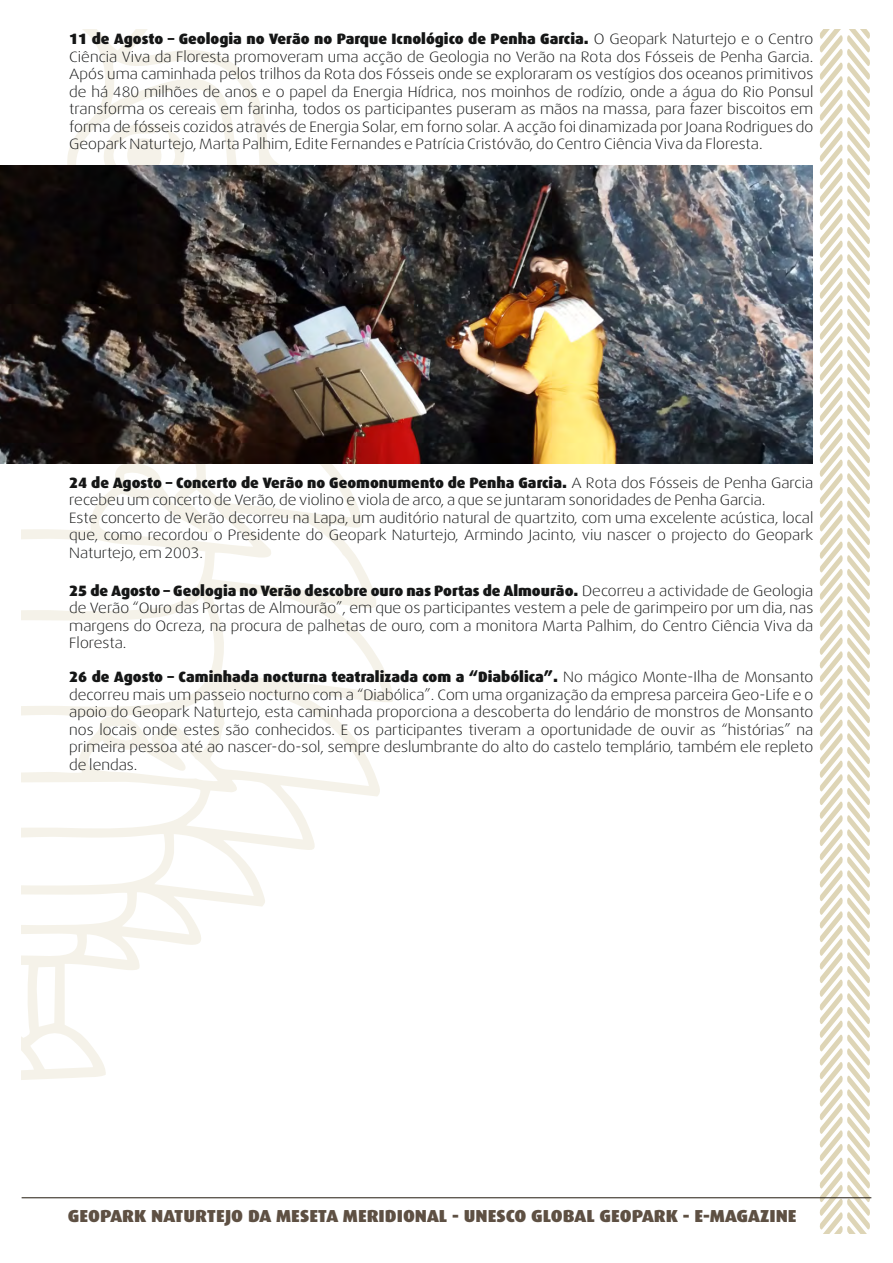
<style>
.page{position:relative;width:893px;height:1263px;background:#fff}
.page>*{position:absolute;margin:0;border:0;box-sizing:border-box;transform-origin:0 0}
.t1{font:900 17.4px "Dax";color:#5e5043;scale:1.06 1}
.t2{font:300 15px/17.5px "Dax Wide";color:#151616;text-align:justify}
.t3{font:900 15px "Dax";color:#151616}
.s1{font-family:"Swiss 721 BT"}
.s2{font-family:"Dax Wide";font-weight:300}
</style>
<div class="page">
<svg style="left:22px;top:30px;width:391px;height:1050px"></svg>
<svg style="left:96px;top:110px;width:97px;height:55px"></svg>
<svg style="left:820px;top:30px;width:50px;height:1203px"></svg>
<hr style="left:22px;top:1197px;width:849px;height:1px;background:#221a0f">
<img style="left:0;top:165px;width:813px;height:298px">
<p class="t3" style="left:69px;top:30px;width:745px">11 de Agosto – Geologia no Verão no Parque Icnológico de Penha Garcia<span class="s1">.</span> <span class="s2">O Geopark Naturtejo e o Centro</span></p>
<p class="t2" style="left:69px;top:48px;width:746px">Ciência Viva da Floresta promoveram uma acção de Geologia no Verão na Rota dos Fósseis de Penha Garcia.<br>Após uma caminhada pelos trilhos da Rota dos Fósseis onde se exploraram os vestígios dos oceanos primitivos de há 480 milhões de anos e o papel da Energia Hídrica, nos moinhos de rodízio, onde a água do Rio Ponsul transforma os cereais em farinha, todos os participantes puseram as mãos na massa, para fazer biscoitos em forma de fósseis cozidos através de Energia Solar, em forno solar. A acção foi dinamizada por Joana Rodrigues do Geopark Naturtejo, Marta Palhim, Edite Fernandes e Patrícia Cristóvão, do Centro Ciência Viva da Floresta.</p>
<p class="t3" style="left:69px;top:474px;width:745px">24 de Agosto – Concerto de Verão no Geomonumento de Penha Garcia<span class="s1">.</span> <span class="s2">A Rota dos Fósseis de Penha Garcia</span></p>
<p class="t2" style="left:69px;top:491px;width:746px;text-align:left">recebeu um concerto de Verão, de violino e viola de arco, a que se juntaram sonoridades de Penha Garcia.<br>Este concerto de Verão decorreu na Lapa, um auditório natural de quartzito, com uma excelente acústica, local que, como recordou o Presidente do Geopark Naturtejo, Armindo Jacinto, viu nascer o projecto do Geopark Naturtejo, em 2003.</p>
<p class="t3" style="left:69px;top:582px;width:746px">25 de Agosto – Geologia no Verão descobre ouro nas Portas de Almourão<span class="s1">.</span> <span class="s2">Decorreu a actividade de Geologia</span></p>
<p class="t2" style="left:69px;top:599px;width:746px">de Verão “Ouro das Portas de Almourão”, em que os participantes vestem a pele de garimpeiro por um dia, nas margens do Ocreza, na procura de palhetas de ouro, com a monitora Marta Palhim, do Centro Ciência Viva da Floresta.</p>
<p class="t3" style="left:69px;top:668px;width:745px">26 de Agosto – Caminhada nocturna teatralizada com a “Diabólica”<span class="s1">.</span> <span class="s2">No mágico Monte-Ilha de Monsanto</span></p>
<p class="t2" style="left:69px;top:686px;width:746px">decorreu mais um passeio nocturno com a “Diabólica”. Com uma organização da empresa parceira Geo-Life e o apoio do Geopark Naturtejo, esta caminhada proporciona a descoberta do lendário de monstros de Monsanto nos locais onde estes são conhecidos. E os participantes tiveram a oportunidade de ouvir as “histórias” na primeira pessoa até ao nascer-do-sol, sempre deslumbrante do alto do castelo templário, também ele repleto de lendas.</p>
<p class="t1" style="left:68px;top:1206px;width:689px">GEOPARK NATURTEJO DA MESETA MERIDIONAL - UNESCO GLOBAL GEOPARK - E-MAGAZINE</p>
</div>
